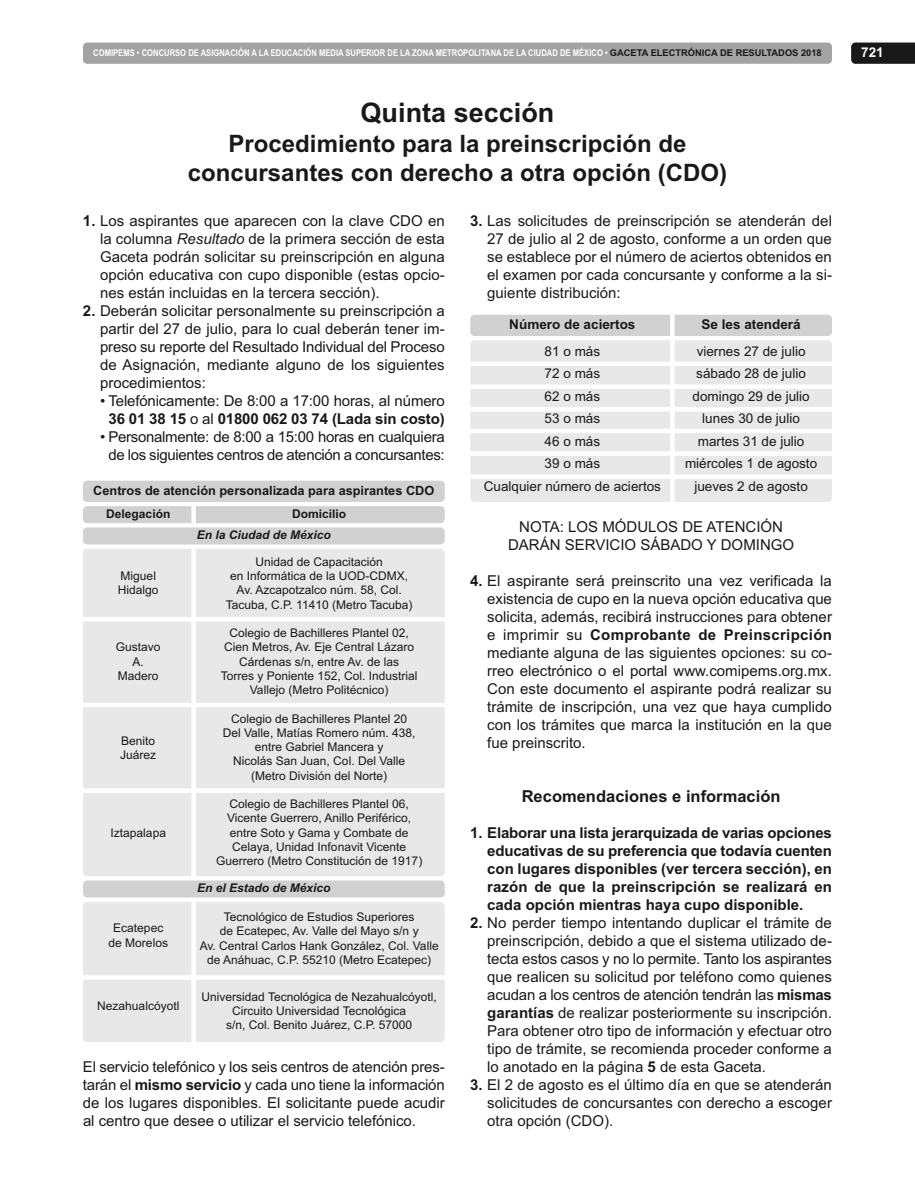
<style>
.page{position:relative;width:915px;height:1191px;background:#fff}
.page>*{position:absolute;margin:0;border:0;box-sizing:border-box;transform-origin:0 0}
.t1{font:700 27px "Arial";color:#191919}
.t2{font:700 24px/28.8px "Arial";color:#191919;text-align:center}
.t3{font:700 16.5px "Arial";color:#191919}
.t4{font:15px/18px "Arial";color:#191919;text-align:justify}
.t5{font:700 15px/18px "Arial";color:#191919;text-align:justify}
.t6{font:15px/18px "Arial";letter-spacing:-.02em;color:#191919;text-align:center}
.t7{font:13.5px "Arial";color:#191919}
.t8{font:700 13.5px "Arial";color:#191919}
.t9{font:700 13.5px "Arial";color:#fff}
.t10{font:700 12.75px "Arial";color:#191919}
.t11{font:12px/14.2px "Arial";color:#191919;text-align:center}
.t12{font:italic 700 12px "Arial";color:#191919}
.t13{font:700 12px "Arial";color:#191919}
.t14{font:700 9.3px "Arial Narrow";color:#fff}
.s1{font-family:"Arial";color:#191919}
.s2{font-weight:700}
.s3{font-style:italic}
</style>
<div class="page">
<div style="left:470px;top:340px;width:361px;height:162px;background:#e8e8e8;border-radius:4px"></div>
<div style="left:83px;top:901px;width:361px;height:141px;background:#e8e8e8;border-radius:4px"></div>
<div style="left:83px;top:880px;width:361px;height:17px;background:#d1d1d1;border-radius:4px"></div>
<div style="left:83px;top:527px;width:361px;height:17px;background:#d1d1d1;border-radius:4px"></div>
<div style="left:83px;top:549px;width:361px;height:327px;background:#e8e8e8;border-radius:4px"></div>
<div style="left:83px;top:506px;width:361px;height:17px;background:#d1d1d1;border-radius:4px"></div>
<div style="left:83px;top:480px;width:361px;height:22px;background:#d1d1d1;border-radius:4px"></div>
<svg style="left:851px;top:43px;width:63px;height:21px"></svg>
<div style="left:83px;top:43px;width:748px;height:21px;background:#a3a3a3;border-radius:4px"></div>
<div style="left:191px;top:506px;width:5px;height:17px;background:#fff"></div>
<hr style="left:83px;top:617px;width:361px;height:4px;background:#fff">
<div style="left:83px;top:702px;width:361px;height:5px;background:#fff"></div>
<div style="left:83px;top:788px;width:361px;height:5px;background:#fff"></div>
<hr style="left:83px;top:975px;width:361px;height:4px;background:#fff">
<div style="left:191px;top:549px;width:5px;height:327px;background:#fff"></div>
<div style="left:191px;top:901px;width:5px;height:141px;background:#fff"></div>
<div style="left:470px;top:315px;width:361px;height:21px;background:#d1d1d1;border-radius:4px"></div>
<hr style="left:670px;top:315px;width:4px;height:187px;background:#fff">
<div style="left:470px;top:361px;width:361px;height:5px;background:#fff"></div>
<div style="left:470px;top:384px;width:361px;height:5px;background:#fff"></div>
<hr style="left:470px;top:407px;width:361px;height:4px;background:#fff">
<hr style="left:470px;top:429px;width:361px;height:4px;background:#fff">
<div style="left:470px;top:451px;width:361px;height:5px;background:#fff"></div>
<div style="left:470px;top:474px;width:361px;height:5px;background:#fff"></div>
<p class="t14" style="left:93px;top:47px;width:729px">COMIPEMS • CONCURSO DE ASIGNACIÓN A LA EDUCACIÓN MEDIA SUPERIOR DE LA ZONA METROPOLITANA DE LA CIUDAD DE MÉXICO • <span class="s1">GACETA ELECTRÓNICA DE RESULTADOS 2018</span></p>
<p class="t9" style="left:860px;top:44px;width:24px">721</p>
<h1 class="t1" style="left:360px;top:97px;width:195px">Quinta sección</h1>
<h2 class="t2" style="left:188px;top:129px;width:540px">Procedimiento para la preinscripción de concursantes con derecho a otra opción (CDO)</h2>
<p class="t4" style="left:100px;top:212px;width:346px;text-indent:-17px"><span class="s2">1.</span> Los aspirantes que aparecen con la clave CDO en la columna <span class="s3">Resultado</span> de la primera sección de esta Gaceta podrán solicitar su preinscripción en alguna opción educativa con cupo disponible (estas opcio&shy;nes están incluidas en la tercera sección).</p>
<p class="t4" style="left:100px;top:302px;width:346px;text-indent:-17px"><span class="s2">2.</span> Deberán solicitar personalmente su preinscripción a partir del 27 de julio, para lo cual deberán tener im&shy;preso su reporte del Resultado Individual del Proceso de Asignación, mediante alguno de los siguientes procedimientos:</p>
<p class="t4" style="left:100px;top:392px;width:346px;text-align:center">• Telefónicamente: De 8:00 a 17:00 horas, al número<br><span class="s2">36 01 38 15</span> o al <span class="s2">01800 062 03 74 (Lada sin costo)</span></p>
<p class="t6" style="left:100px;top:428px;width:346px">• Personalmente: de 8:00 a 15:00 horas en cualquiera de los siguientes centros de atención a concursantes:</p>
<p class="t10" style="left:93px;top:483px;width:342px">Centros de atención personalizada para aspirantes CDO</p>
<p class="t13" style="left:106px;top:506px;width:66px">Delegación</p>
<p class="t13" style="left:292px;top:506px;width:56px">Domicilio</p>
<p class="t11" style="left:118px;top:569px;width:42px;text-align:left">Miguel<br>Hidalgo</p>
<p class="t11" style="left:116px;top:640px;width:46px">Gustavo<br>A.<br>Madero</p>
<p class="t11" style="left:120px;top:733px;width:38px;text-align:left">Benito<br>Juárez</p>
<p class="t11" style="left:111px;top:825px;width:57px">Iztapalapa</p>
<p class="t11" style="left:109px;top:921px;width:61px">Ecatepec de Morelos</p>
<p class="t11" style="left:97px;top:999px;width:84px">Nezahualcóyotl</p>
<p class="t12" style="left:197px;top:528px;width:136px">En la Ciudad de México</p>
<p class="t11" style="left:226px;top:554px;width:188px">Unidad de Capacitación<br>en Informática de la UOD-CDMX,<br>Av. Azcapotzalco núm. 58, Col.<br>Tacuba, C.P. 11410 (Metro Tacuba)</p>
<p class="t11" style="left:221px;top:626px;width:198px">Colegio de Bachilleres Plantel 02, Cien Metros, Av. Eje Central Lázaro Cárdenas s/n, entre Av. de las<br>Torres y Poniente 152, Col. Industrial Vallejo (Metro Politécnico)</p>
<p class="t11" style="left:223px;top:711px;width:194px">Colegio de Bachilleres Plantel 20<br>Del Valle, Matías Romero núm. 438, entre Gabriel Mancera y<br>Nicolás San Juan, Col. Del Valle (Metro División del Norte)</p>
<p class="t11" style="left:216px;top:797px;width:208px">Colegio de Bachilleres Plantel 06, Vicente Guerrero, Anillo Periférico, entre Soto y Gama y Combate de Celaya, Unidad Infonavit Vicente Guerrero (Metro Constitución de 1917)</p>
<p class="t12" style="left:197px;top:881px;width:135px">En el Estado de México</p>
<p class="t11" style="left:200px;top:909px;width:240px">Tecnológico de Estudios Superiores<br>de Ecatepec, Av. Valle del Mayo s/n y<br>Av. Central Carlos Hank González, Col. Valle de Anáhuac, C.P. 55210 (Metro Ecatepec)</p>
<p class="t11" style="left:201px;top:989px;width:237px">Universidad Tecnológica de Nezahualcóyotl,<br>Circuito Universidad Tecnológica<br>s/n, Col. Benito Juárez, C.P. 57000</p>
<p class="t4" style="left:83px;top:1058px;width:363px">El servicio telefónico y los seis centros de atención pres&shy;tarán el <span class="s2">mismo servicio</span> y cada uno tiene la información de los lugares disponibles. El solicitante puede acudir al centro que desee o utilizar el servicio telefónico.</p>
<p class="t4" style="left:487px;top:212px;width:346px;text-indent:-17px"><span class="s2">3.</span> Las solicitudes de preinscripción se atenderán del 27 de julio al 2 de agosto, conforme a un orden que se establece por el número de aciertos obtenidos en el examen por cada concursante y conforme a la si&shy;guiente distribución:</p>
<p class="t8" style="left:509px;top:316px;width:128px">Número de aciertos</p>
<p class="t8" style="left:701px;top:316px;width:101px">Se les atenderá</p>
<p class="t7" style="left:544px;top:343px;width:57px">81 o más</p>
<p class="t7" style="left:696px;top:343px;width:110px">viernes 27 de julio</p>
<p class="t7" style="left:544px;top:365px;width:57px">72 o más</p>
<p class="t7" style="left:696px;top:365px;width:111px">sábado 28 de julio</p>
<p class="t7" style="left:544px;top:388px;width:57px">62 o más</p>
<p class="t7" style="left:692px;top:388px;width:119px">domingo 29 de julio</p>
<p class="t7" style="left:544px;top:410px;width:57px">53 o más</p>
<p class="t7" style="left:702px;top:410px;width:99px">lunes 30 de julio</p>
<p class="t7" style="left:544px;top:433px;width:57px">46 o más</p>
<p class="t7" style="left:697px;top:433px;width:108px">martes 31 de julio</p>
<p class="t7" style="left:544px;top:455px;width:57px">39 o más</p>
<p class="t7" style="left:684px;top:455px;width:134px">miércoles 1 de agosto</p>
<p class="t7" style="left:483px;top:478px;width:179px">Cualquier número de aciertos</p>
<p class="t7" style="left:694px;top:478px;width:115px">jueves 2 de agosto</p>
<p class="t4" style="left:508px;top:518px;width:287px;text-align:center">NOTA: LOS MÓDULOS DE ATENCIÓN<br>DARÁN SERVICIO SÁBADO Y DOMINGO</p>
<p class="t4" style="left:487px;top:572px;width:346px;text-indent:-17px"><span class="s2">4.</span> El aspirante será preinscrito una vez verificada la existencia de cupo en la nueva opción educativa que solicita, además, recibirá instrucciones para obtener e imprimir su <span class="s2">Comprobante de Preinscripción </span>mediante alguna de las siguientes opciones: su co&shy;rreo electrónico o el portal www.comipems.org.mx.<br>Con este documento el aspirante podrá realizar su trámite de inscripción, una vez que haya cumplido con los trámites que marca la institución en la que fue preinscrito.</p>
<p class="t3" style="left:521px;top:787px;width:260px">Recomendaciones e información</p>
<p class="t5" style="left:487px;top:824px;width:346px;text-indent:-17px">1. Elaborar una lista jerarquizada de varias opciones educativas de su preferencia que todavía cuenten con lugares disponibles (ver tercera sección), en razón de que la preinscripción se realizará en cada opción mientras haya cupo disponible.</p>
<p class="t4" style="left:487px;top:914px;width:346px;text-indent:-17px"><span class="s2">2.</span> No perder tiempo intentando duplicar el trámite de preinscripción, debido a que el sistema utilizado de&shy;tecta estos casos y no lo permite. Tanto los aspirantes que realicen su solicitud por teléfono como quienes acudan a los centros de atención tendrán las <span class="s2">mismas garantías</span> de realizar posteriormente su inscripción.<br>Para obtener otro tipo de información y efectuar otro tipo de trámite, se recomienda proceder conforme a lo anotado en la página <span class="s2">5</span> de esta Gaceta.</p>
<p class="t4" style="left:487px;top:1076px;width:346px;text-indent:-17px"><span class="s2">3.</span> El 2 de agosto es el último día en que se atenderán solicitudes de concursantes con derecho a escoger otra opción (CDO).</p>
</div>
